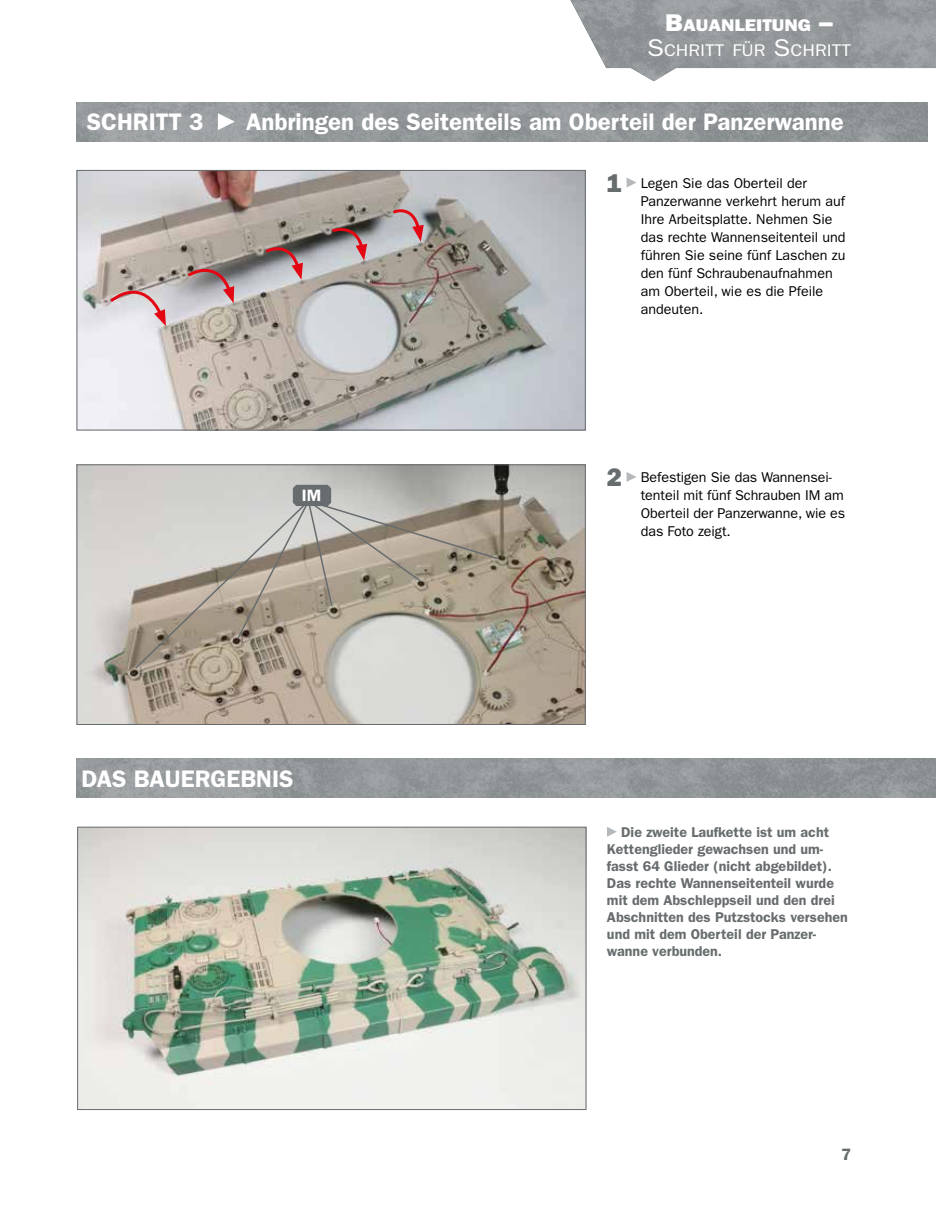
<style>
.page{position:relative;width:936px;height:1212px;background:#fff}
.page>*{position:absolute;margin:0;border:0;box-sizing:border-box;transform-origin:0 0}
.t1{font:600 24px "ITC Franklin Gothic Std";color:#fff}
.t2{font:16.95px "ITC Franklin Gothic Std";color:#fff;scale:1.12 1}
.t3{font:16.95px "ITC Franklin Gothic Std Hvy";color:#fff;scale:1.12 1}
.t4{font:600 16.5px "ITC Franklin Gothic Std";color:#fff}
.t5{font:600 16.5px "ITC Franklin Gothic Std";color:#676c6e}
.t6{font:14.25px/18px "ITC Franklin Gothic Std";color:#000}
.t7{font:600 14.25px/17.1px "ITC Franklin Gothic Std";color:#676c6e}
.s1{font-size:24.3px}
.s2{font-family:"ITC Franklin Gothic Std Hvy";font-size:25.5px;color:#676c6e}
</style>
<div class="page">
<img style="left:570px;top:0;width:365px;height:81px">
<img style="left:77px;top:759px;width:858px;height:39px">
<img style="left:79px;top:829px;width:505px;height:279px">
<div style="left:77px;top:827px;width:509px;height:283px;border:1px solid #676c6e"></div>
<svg style="left:607px;top:827px;width:10px;height:10px"></svg>
<img style="left:79px;top:172px;width:504px;height:256px">
<div style="left:77px;top:170px;width:508px;height:260px;border:1px solid #676c6e"></div>
<svg style="left:626px;top:178px;width:10px;height:9px"></svg>
<img style="left:79px;top:466px;width:504px;height:257px">
<div style="left:77px;top:464px;width:508px;height:261px;border:1px solid #676c6e"></div>
<svg style="left:626px;top:472px;width:10px;height:10px"></svg>
<img style="left:77px;top:102px;width:850px;height:39px">
<svg style="left:218px;top:113px;width:17px;height:17px"></svg>
<svg style="left:109px;top:274px;width:57px;height:52px;background:#d1babb"></svg>
<svg style="left:186px;top:257px;width:48px;height:46px;background:#a88d8f"></svg>
<svg style="left:264px;top:239px;width:39px;height:41px;background:#9c8082"></svg>
<svg style="left:330px;top:223px;width:37px;height:38px"></svg>
<svg style="left:391px;top:204px;width:33px;height:38px"></svg>
<svg style="left:133px;top:485px;width:367px;height:185px;background:#b4ada2"></svg>
<p class="t3" style="left:665px;top:15px;width:151px"><span class="s1">B</span>AUANLEITUNG <span class="s1">–</span></p>
<p class="t2" style="left:647px;top:41px;width:183px"><span class="s1">S</span>CHRITT FÜR <span class="s1">S</span>CHRITT</p>
<h1 class="t1" style="left:87px;top:108px;width:118px">SCHRITT 3</h1>
<h1 class="t1" style="left:246px;top:108px;width:599px">Anbringen des Seitenteils am Oberteil der Panzerwanne</h1>
<p class="t4" style="left:302px;top:486px;width:21px">IM</p>
<h1 class="t1" style="left:81px;top:764px;width:214px">DAS BAUERGEBNIS</h1>
<p class="t6" style="left:640px;top:174px;width:206px;text-indent:-34px"><span class="s2">1</span> Legen Sie das Oberteil der<br>Panzerwanne verkehrt herum auf<br>Ihre Arbeitsplatte. Nehmen Sie das rechte Wannenseitenteil und führen Sie seine fünf Laschen zu den fünf Schraubenaufnahmen am Oberteil, wie es die Pfeile andeuten.</p>
<p class="t6" style="left:640px;top:468px;width:206px;text-indent:-34px"><span class="s2">2</span> Befestigen Sie das Wannensei&shy;tenteil mit fünf Schrauben IM am<br>Oberteil der Panzerwanne, wie es das Foto zeigt.</p>
<p class="t7" style="left:607px;top:823px;width:242px;text-indent:14px">Die zweite Laufkette ist um acht<br>Kettenglieder gewachsen und um&shy;fasst 64 Glieder (nicht abgebildet).<br>Das rechte Wannenseitenteil wurde mit dem Abschleppseil und den drei<br>Abschnitten des Putzstocks versehen und mit dem Oberteil der Panzer&shy;wanne verbunden.</p>
<p class="t5" style="left:840px;top:1144px;width:11px">7</p>
</div>
